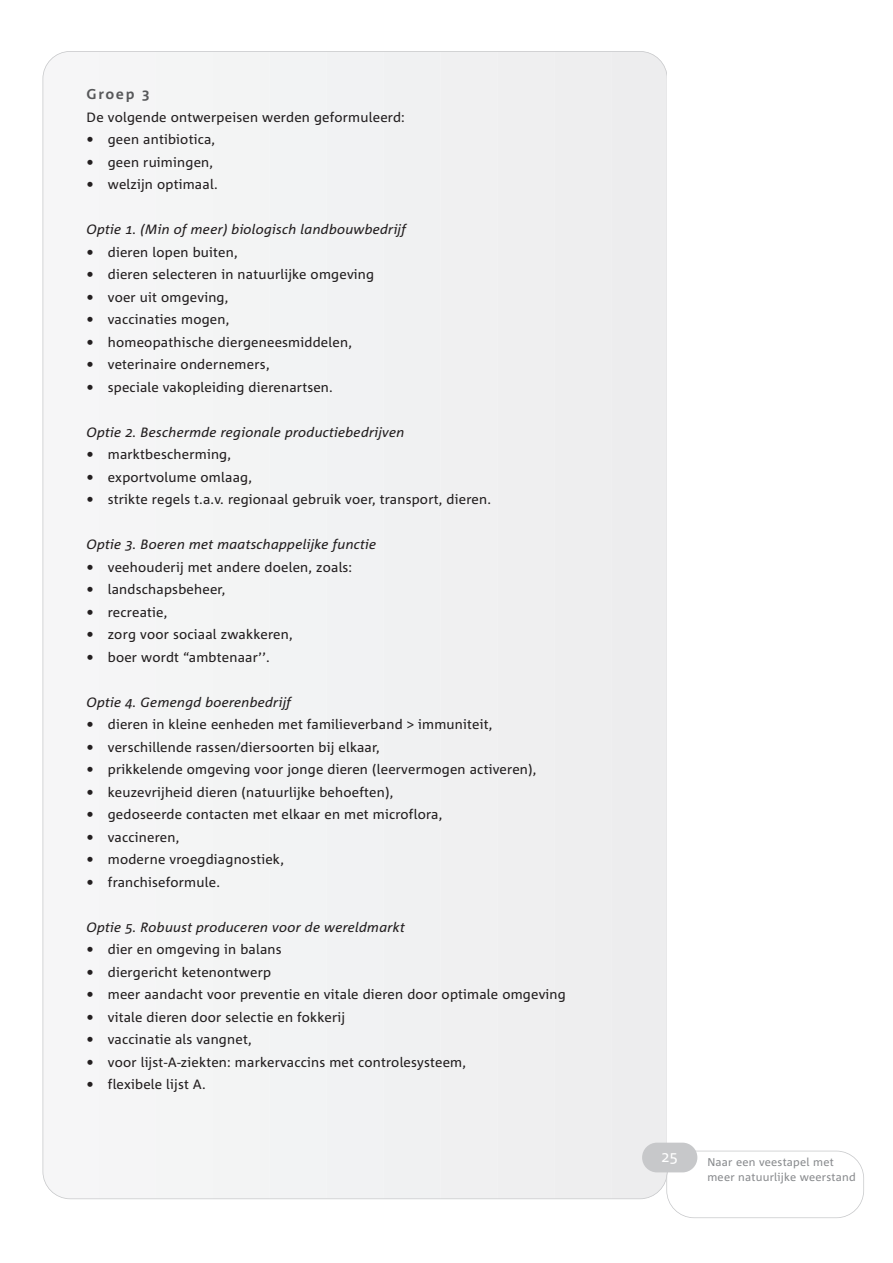
<style>
.page{position:relative;width:893px;height:1263px;background:#fff}
.page>*{position:absolute;margin:0;border:0;box-sizing:border-box;transform-origin:0 0}
.t1{font:15px "Agrofont";color:#fff}
.t2{font:700 14.25px "Agrofont";letter-spacing:.11em;color:#57585a}
.t3{font:13.5px "Agrofont";letter-spacing:.015em;color:#231f20}
.t4{font:italic 13.5px "Agrofont";letter-spacing:.015em;color:#231f20}
.t5{font:11.25px/15.8px "Agrofont";letter-spacing:.02em;color:#8a8c8f}
</style>
<div class="page">
<div style="left:43px;top:51px;width:66px;height:1148px;background:#f6f6f7"></div>
<div style="left:89px;top:51px;width:77px;height:1148px;background:#f5f5f6"></div>
<div style="left:145px;top:51px;width:78px;height:1148px;background:#f4f5f5"></div>
<div style="left:202px;top:51px;width:78px;height:1148px;background:#f3f4f4"></div>
<div style="left:259px;top:51px;width:78px;height:1148px;background:#f2f3f4"></div>
<div style="left:316px;top:51px;width:78px;height:1148px;background:#f1f2f3"></div>
<div style="left:373px;top:51px;width:78px;height:1148px;background:#f0f1f2"></div>
<div style="left:430px;top:51px;width:78px;height:1148px;background:#f0f0f1"></div>
<div style="left:487px;top:51px;width:78px;height:1148px;background:#efeff0"></div>
<div style="left:544px;top:51px;width:78px;height:1148px;background:#eeeeef"></div>
<div style="left:601px;top:51px;width:66px;height:1148px;background:#ededee"></div>
<div style="left:666px;top:1151px;width:198px;height:67px;border:2px solid #c7c8ca;border-radius:28px"></div>
<div style="left:642px;top:1143px;width:55px;height:29px;background:#c7c8ca;border-radius:15px"></div>
<p class="t2" style="left:87px;top:88px;width:65px">Groep 3</p>
<p class="t3" style="left:87px;top:111px;width:320px">De volgende ontwerpeisen werden geformuleerd:</p>
<p class="t3" style="left:87px;top:134px;width:130px">• geen antibiotica,</p>
<p class="t3" style="left:87px;top:156px;width:128px">• geen ruimingen,</p>
<p class="t3" style="left:87px;top:179px;width:133px">• welzijn optimaal.</p>
<p class="t4" style="left:87px;top:224px;width:321px">Optie 1. (Min of meer) biologisch landbouwbedrijf</p>
<p class="t3" style="left:87px;top:246px;width:153px">• dieren lopen buiten,</p>
<p class="t3" style="left:87px;top:269px;width:289px">• dieren selecteren in natuurlijke omgeving</p>
<p class="t3" style="left:87px;top:291px;width:143px">• voer uit omgeving,</p>
<p class="t3" style="left:87px;top:314px;width:144px">• vaccinaties mogen,</p>
<p class="t3" style="left:87px;top:336px;width:267px">• homeopathische diergeneesmiddelen,</p>
<p class="t3" style="left:87px;top:359px;width:185px">• veterinaire ondernemers,</p>
<p class="t3" style="left:87px;top:381px;width:248px">• speciale vakopleiding dierenartsen.</p>
<p class="t4" style="left:87px;top:426px;width:319px">Optie 2. Beschermde regionale productiebedrijven</p>
<p class="t3" style="left:87px;top:449px;width:146px">• marktbescherming,</p>
<p class="t3" style="left:87px;top:471px;width:167px">• exportvolume omlaag,</p>
<p class="t3" style="left:87px;top:494px;width:406px">• strikte regels t.a.v. regionaal gebruik voer, transport, dieren.</p>
<p class="t4" style="left:87px;top:539px;width:291px">Optie 3. Boeren met maatschappelijke functie</p>
<p class="t3" style="left:87px;top:561px;width:267px">• veehouderij met andere doelen, zoals:</p>
<p class="t3" style="left:87px;top:584px;width:140px">• landschapsbeheer,</p>
<p class="t3" style="left:87px;top:606px;width:82px">• recreatie,</p>
<p class="t3" style="left:87px;top:629px;width:208px">• zorg voor sociaal zwakkeren,</p>
<p class="t3" style="left:87px;top:651px;width:185px">• boer wordt “ambtenaar’’.</p>
<p class="t4" style="left:87px;top:696px;width:206px">Optie 4. Gemengd boerenbedrijf</p>
<p class="t3" style="left:87px;top:719px;width:407px">• dieren in kleine eenheden met familieverband &gt; immuniteit,</p>
<p class="t3" style="left:87px;top:741px;width:295px">• verschillende rassen/diersoorten bij elkaar,</p>
<p class="t3" style="left:87px;top:764px;width:451px">• prikkelende omgeving voor jonge dieren (leervermogen activeren),</p>
<p class="t3" style="left:87px;top:786px;width:308px">• keuzevrijheid dieren (natuurlijke behoeften),</p>
<p class="t3" style="left:87px;top:809px;width:357px">• gedoseerde contacten met elkaar en met microflora,</p>
<p class="t3" style="left:87px;top:831px;width:94px">• vaccineren,</p>
<p class="t3" style="left:87px;top:854px;width:199px">• moderne vroegdiagnostiek,</p>
<p class="t3" style="left:87px;top:876px;width:135px">• franchiseformule.</p>
<p class="t4" style="left:87px;top:921px;width:320px">Optie 5. Robuust produceren voor de wereldmarkt</p>
<p class="t3" style="left:87px;top:944px;width:197px">• dier en omgeving in balans</p>
<p class="t3" style="left:87px;top:966px;width:186px">• diergericht ketenontwerp</p>
<p class="t3" style="left:87px;top:989px;width:481px">• meer aandacht voor preventie en vitale dieren door optimale omgeving</p>
<p class="t3" style="left:87px;top:1011px;width:260px">• vitale dieren door selectie en fokkerij</p>
<p class="t3" style="left:87px;top:1034px;width:167px">• vaccinatie als vangnet,</p>
<p class="t3" style="left:87px;top:1056px;width:381px">• voor lijst-A-ziekten: markervaccins met controlesysteem,</p>
<p class="t3" style="left:87px;top:1079px;width:121px">• flexibele lijst A.</p>
<p class="t1" style="left:662px;top:1151px;width:18px">25</p>
<p class="t5" style="left:707px;top:1155px;width:150px">Naar een veestapel met meer natuurlijke weerstand</p>
</div>
